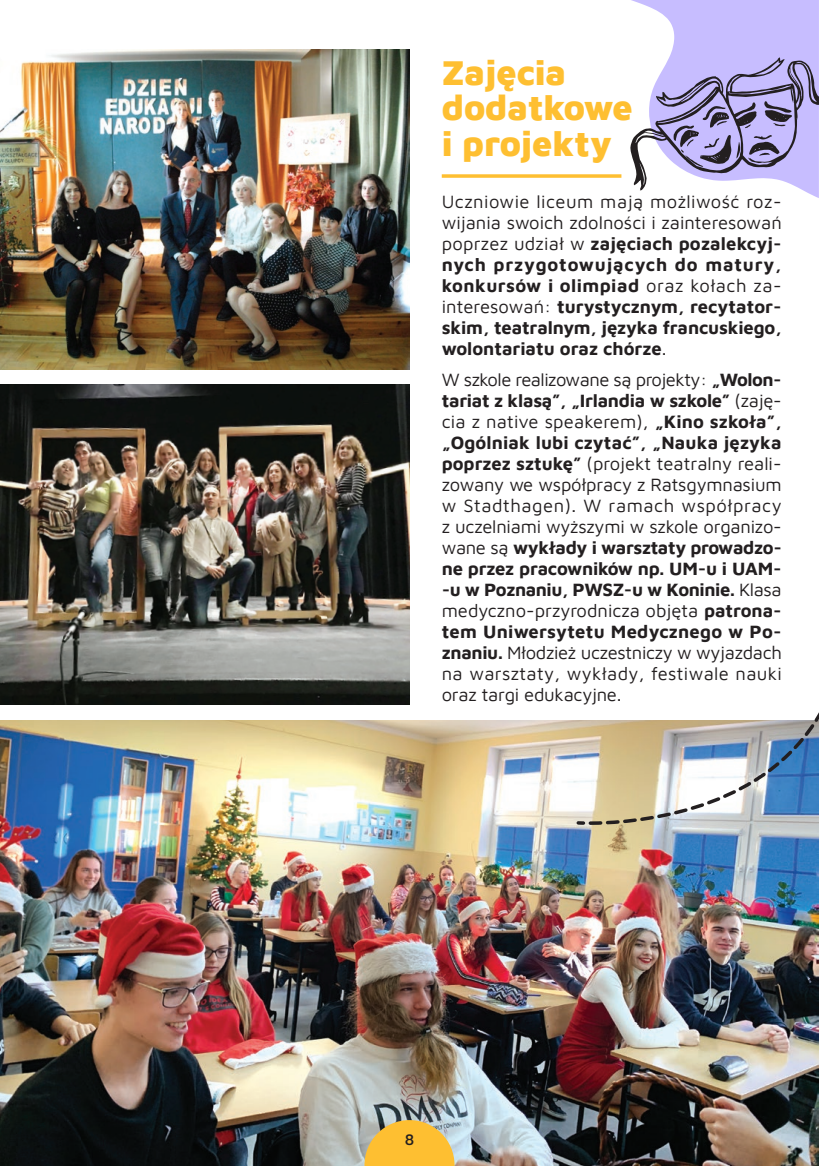
<style>
.page{position:relative;width:819px;height:1166px;background:#fff}
.page>*{position:absolute;margin:0;border:0;box-sizing:border-box;transform-origin:0 0}
.t1{font:900 35.52px/35.5px "Maven Pro";color:#febf31}
.t2{font:18.38px/21px "Maven Pro";letter-spacing:.02em;color:#231f20;text-align:justify}
.t3{font:700 18.38px/21px "Maven Pro";letter-spacing:-.005em;color:#231f20;text-align:justify}
.t4{font:500 15.75px "Maven Pro";color:#231f20}
.s1{font-weight:400}
.s2{font-weight:700}
</style>
<div class="page">
<img style="left:0;top:721px;width:819px;height:445px">
<svg style="left:364px;top:1120px;width:90px;height:46px;background:#ebbc4d"></svg>
<svg style="left:621px;top:0;width:198px;height:198px;fill:#c7bdff"></svg>
<img style="left:0;top:50px;width:409px;height:320px">
<img style="left:0;top:384px;width:409px;height:320px">
<svg style="left:574px;top:712px;width:245px;height:114px"></svg>
<svg style="left:441px;top:174px;width:180px;height:4px"></svg>
<svg style="left:630px;top:57px;width:189px;height:134px"></svg>
<h1 class="t1" style="left:441px;top:53px;width:192px">Zajęcia dodatkowe i projekty</h1>
<p class="t3" style="left:441px;top:190px;width:341px"><span class="s1">Uczniowie liceum mają możliwość roz&shy;wijania swoich zdolności i zainteresowań poprzez udział w</span> zajęciach pozalekcyj&shy;nych przygotowujących do matury, konkursów i olimpiad <span class="s1">oraz kołach za&shy;interesowań:</span> turystycznym, recytator&shy;skim, teatralnym, języka francuskiego, wolontariatu oraz chórze<span class="s1">.</span></p>
<p class="t2" style="left:441px;top:368px;width:342px">W szkole realizowane są projekty: <span class="s2">„Wolon&shy;tariat z klasą”, „Irlandia w szkole”</span> (zaję&shy;cia z native speakerem), <span class="s2">„Kino szkoła”, „Ogólniak lubi czytać”, „Nauka języka poprzez sztukę”</span> (projekt teatralny reali&shy;zowany we współpracy z Ratsgymnasium w Stadthagen). W ramach współpracy z uczelniami wyższymi w szkole organizo&shy;wane są <span class="s2">wykłady i warsztaty prowadzo&shy;ne przez pracowników np. UM-u i UAM--u w Poznaniu, PWSZ-u w Koninie.</span> Klasa medyczno-przyrodnicza objęta <span class="s2">patrona&shy;tem Uniwersytetu Medycznego w Po&shy;znaniu.</span> Młodzież uczestniczy w wyjazdach na warsztaty, wykłady, festiwale nauki oraz targi edukacyjne.</p>
<p class="t4" style="left:405px;top:1129px;width:11px">8</p>
</div>
